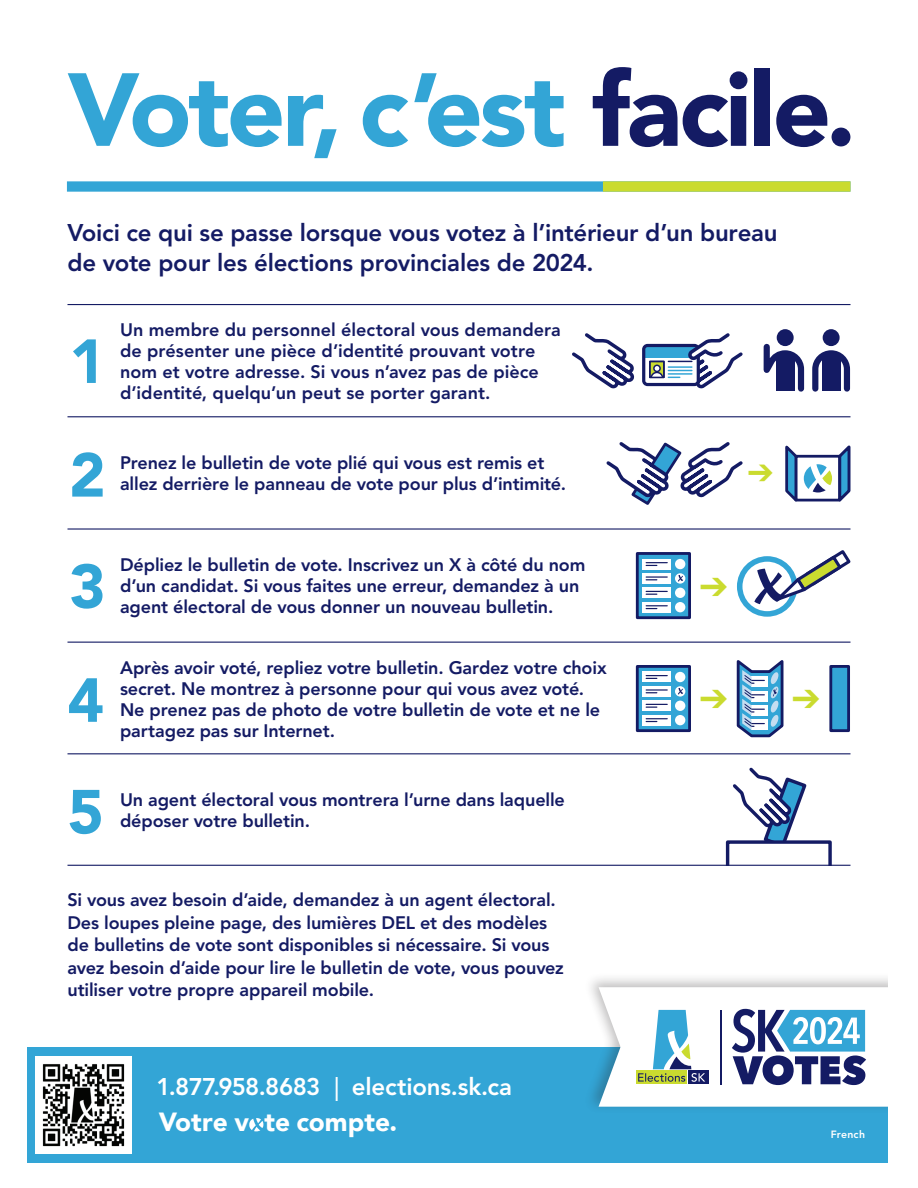
<style>
.page{position:relative;width:918px;height:1188px;background:#fff}
.page>*{position:absolute;margin:0;border:0;box-sizing:border-box;transform-origin:0 0}
.t1{font:900 102.45px "Avenir LT Std";letter-spacing:-.03em;color:#33a5d6}
.t2{font:900 61.5px/113.7px "Avenir LT Std";color:#33a5d6}
.t3{font:900 26.25px "Avenir";color:#fff}
.t4{font:800 24px/30px "Avenir LT Std";letter-spacing:-.01em;color:#141b64}
.t5{font:800 24px "Avenir LT Std";letter-spacing:-.01em;color:#fff}
.t6{font:800 18px/21px "Avenir LT Std";letter-spacing:-.005em;color:#141b64}
.t7{font:800 10.5px "Avenir LT Std";letter-spacing:.02em;color:#fff}
.s1{color:#141b64}
.s2{font-weight:500}
</style>
<div class="page">
<hr style="left:68px;top:753px;width:782px;height:1px;background:#141b64">
<svg style="left:733px;top:767px;width:74px;height:73px"></svg>
<div style="left:726px;top:840px;width:106px;height:61px;background:#fff;border:3px solid #141b64"></div>
<div style="left:698px;top:866px;width:145px;height:44px;background:#fff"></div>
<div style="left:67px;top:181px;width:783px;height:11px;background:#33a5d6"></div>
<div style="left:603px;top:181px;width:247px;height:11px;background:#cadb2f"></div>
<hr style="left:68px;top:416px;width:782px;height:1px;background:#141b64">
<hr style="left:68px;top:304px;width:782px;height:1px;background:#141b64">
<hr style="left:68px;top:528px;width:782px;height:2px;background:#141b64">
<hr style="left:68px;top:642px;width:782px;height:1px;background:#141b64">
<hr style="left:68px;top:865px;width:782px;height:1px;background:#141b64">
<div style="left:829px;top:665px;width:21px;height:67px;background:#33a5d6;border:3px solid #141b64"></div>
<div style="left:637px;top:666px;width:53px;height:65px;background:#33a5d6"></div>
<div style="left:675px;top:701px;width:10px;height:10px;background:#fff;border-radius:50%"></div>
<svg style="left:642px;top:701px;width:29px;height:10px"></svg>
<svg style="left:646px;top:704px;width:21px;height:4px"></svg>
<div style="left:675px;top:672px;width:10px;height:10px;background:#fff;border-radius:50%"></div>
<div style="left:642px;top:672px;width:29px;height:10px;background:#fff"></div>
<svg style="left:646px;top:675px;width:21px;height:4px"></svg>
<div style="left:675px;top:715px;width:10px;height:10px;background:#fff;border-radius:50%"></div>
<div style="left:642px;top:715px;width:29px;height:10px;background:#fff"></div>
<svg style="left:646px;top:718px;width:21px;height:4px"></svg>
<div style="left:636px;top:665px;width:55px;height:67px;border:3px solid #141b64"></div>
<div style="left:675px;top:686px;width:10px;height:11px;background:#fff;border-radius:50%"></div>
<svg style="left:642px;top:686px;width:29px;height:10px"></svg>
<hr style="left:646px;top:689px;width:21px;height:2px;background:#141b64">
<svg style="left:678px;top:688px;width:5px;height:6px"></svg>
<svg style="left:785px;top:445px;width:66px;height:57px"></svg>
<div style="left:27px;top:1047px;width:862px;height:115px;background:#33a5d6"></div>
<img style="left:35px;top:1056px;width:97px;height:98px">
<div style="left:637px;top:553px;width:53px;height:65px;background:#33a5d6"></div>
<div style="left:675px;top:588px;width:10px;height:10px;background:#fff;border-radius:50%"></div>
<svg style="left:642px;top:588px;width:29px;height:10px"></svg>
<svg style="left:646px;top:591px;width:21px;height:4px"></svg>
<div style="left:675px;top:559px;width:10px;height:10px;background:#fff;border-radius:50%"></div>
<div style="left:642px;top:559px;width:29px;height:10px;background:#fff"></div>
<svg style="left:646px;top:562px;width:21px;height:4px"></svg>
<div style="left:675px;top:602px;width:10px;height:10px;background:#fff;border-radius:50%"></div>
<div style="left:642px;top:602px;width:29px;height:10px;background:#fff"></div>
<svg style="left:646px;top:605px;width:21px;height:4px"></svg>
<div style="left:636px;top:552px;width:55px;height:67px;border:3px solid #141b64"></div>
<div style="left:675px;top:573px;width:10px;height:11px;background:#fff;border-radius:50%"></div>
<div style="left:642px;top:573px;width:29px;height:11px;background:#fff"></div>
<hr style="left:646px;top:576px;width:21px;height:2px;background:#141b64">
<svg style="left:678px;top:575px;width:5px;height:7px"></svg>
<svg style="left:740px;top:559px;width:55px;height:55px"></svg>
<div style="left:737px;top:556px;width:60px;height:61px;border:6px solid #33a5d6;border-radius:50%"></div>
<svg style="left:754px;top:550px;width:97px;height:54px"></svg>
<svg style="left:572px;top:333px;width:171px;height:56px"></svg>
<div style="left:777px;top:329px;width:17px;height:17px;background:#141b64;border-radius:50%"></div>
<div style="left:823px;top:329px;width:17px;height:17px;background:#141b64;border-radius:50%"></div>
<svg style="left:763px;top:341px;width:88px;height:51px"></svg>
<div style="left:822px;top:355px;width:18px;height:36px;background:#141b64"></div>
<div style="left:584px;top:972px;width:324px;height:142px;background:#231f20;opacity:.3"></div>
<svg style="left:596px;top:985px;width:293px;height:125px"></svg>
<div style="left:889px;top:948px;width:29px;height:228px;background:#fff"></div>
<svg style="left:249px;top:1118px;width:14px;height:13px"></svg>
<svg style="left:736px;top:660px;width:48px;height:78px"></svg>
<svg style="left:606px;top:442px;width:137px;height:63px"></svg>
<h1 class="t1" style="left:68px;top:48px;width:790px">Voter, c’est <span class="s1">facile.</span></h1>
<h3 class="t4" style="left:68px;top:218px;width:712px">Voici ce qui se passe lorsque vous votez à l’intérieur d’un bureau de vote pour les élections provinciales de 2024.</h3>
<h2 class="t2" style="left:69px;top:304px;width:38px">1<br>2</h2>
<p class="t6" style="left:120px;top:320px;width:442px">Un membre du personnel électoral vous demandera de présenter une pièce d’identité prouvant votre nom et votre adresse. Si vous n’avez pas de pièce d’identité, quelqu’un peut se porter garant.</p>
<p class="t6" style="left:120px;top:453px;width:448px">Prenez le bulletin de vote plié qui vous est remis et allez derrière le panneau de vote pour plus d’intimité.</p>
<h2 class="t2" style="left:69px;top:529px;width:38px">3</h2>
<h2 class="t2" style="left:68px;top:644px;width:38px;line-height:111.6px">4<br>5</h2>
<p class="t6" style="left:120px;top:555px;width:467px">Dépliez le bulletin de vote. Inscrivez un X à côté du nom d’un candidat. Si vous faites une erreur, demandez à un agent électoral de vous donner un nouveau bulletin.</p>
<p class="t6" style="left:120px;top:657px;width:488px">Après avoir voté, repliez votre bulletin. Gardez votre choix secret. Ne montrez à personne pour qui vous avez voté.<br>Ne prenez pas de photo de votre bulletin de vote et ne le partagez pas sur Internet.</p>
<p class="t6" style="left:120px;top:789px;width:446px">Un agent électoral vous montrera l’urne dans laquelle déposer votre bulletin.</p>
<p class="t6" style="left:68px;top:889px;width:498px;line-height:22.5px">Si vous avez besoin d’aide, demandez à un agent électoral.<br>Des loupes pleine page, des lumières DEL et des modèles de bulletins de vote sont disponibles si nécessaire. Si vous avez besoin d’aide pour lire le bulletin de vote, vous pouvez utiliser votre propre appareil mobile.</p>
<h3 class="t5" style="left:156px;top:1072px;width:357px">1.877.958.8683 <span class="s2">|</span> elections.sk.ca</h3>
<h3 class="t3" style="left:159px;top:1100px;width:240px">Votre v te compte.</h3>
<p class="t7" style="left:831px;top:1128px;width:36px">French</p>
</div>
